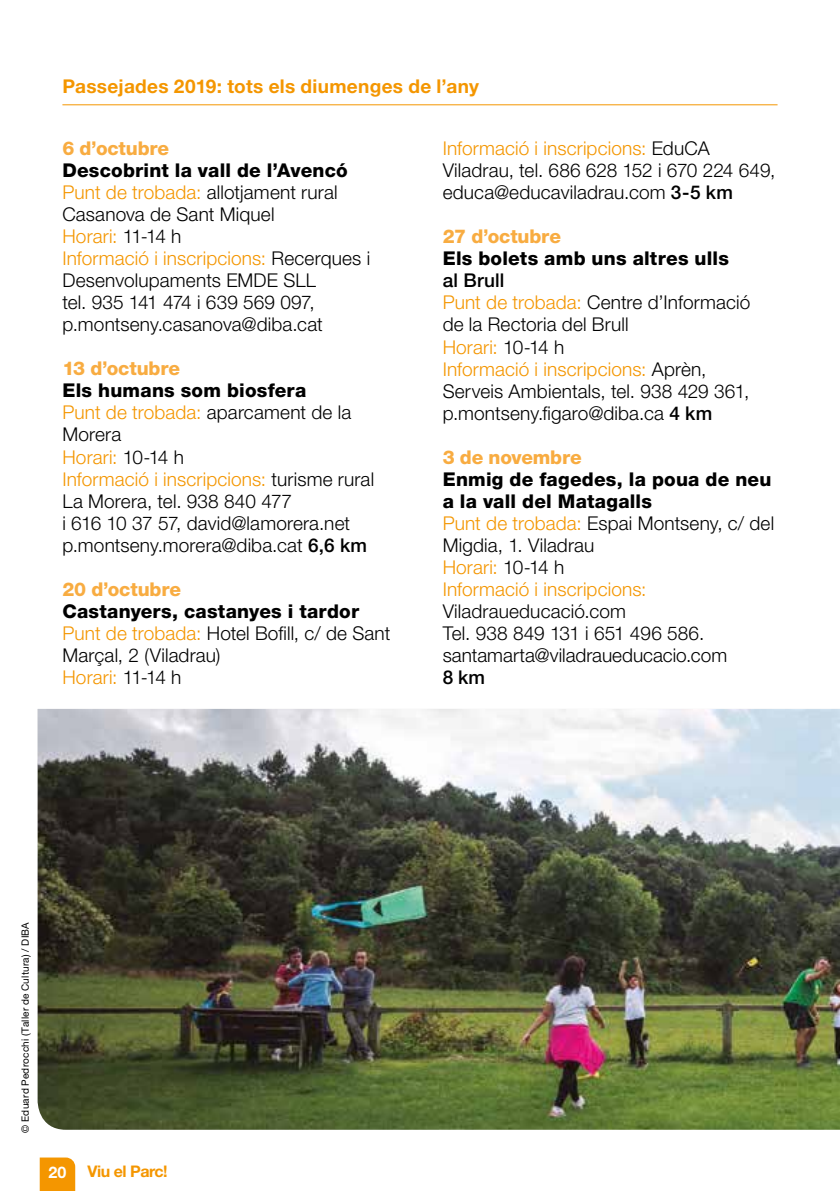
<style>
.page{position:relative;width:840px;height:1191px;background:#fff}
.page>*{position:absolute;margin:0;border:0;box-sizing:border-box;transform-origin:0 0}
.t1{font:300 19px/22px "Helvetica Neue LT Std";letter-spacing:.01em;color:#000}
.t2{font:800 19px/22px "Helvetica Neue LT Std";letter-spacing:.01em;color:#000}
.t3{font:800 19px "Helvetica Neue LT Std";letter-spacing:-.01em;color:#f8ac41}
.t4{font:700 19px "Helvetica Neue LT Std";letter-spacing:.015em;color:#f49600}
.t5{font:500 19px "Helvetica Neue LT Std";color:#000}
.t6{font:700 16px "Helvetica Neue LT Std";letter-spacing:-.03em;color:#f49600}
.t7{font:700 16px "Helvetica Neue LT Std";color:#fff}
.t8{font:10px "Helvetica Neue LT Std";letter-spacing:.02em;color:#000}
.s1{font-weight:800}
.s2{color:#f49600}
.s3{font-weight:500}
.s4{font-weight:300;color:#f49600}
.s5{font-weight:300}
</style>
<div class="page">
<svg style="left:40px;top:1157px;width:35px;height:34px"></svg>
<hr style="left:62px;top:104px;width:715px;height:1px;background:#f49600">
<img style="left:38px;top:709px;width:801px;height:420px">
<p class="t4" style="left:62px;top:74px;width:418px">Passejades 2019: tots els diumenges de l’any</p>
<p class="t3" style="left:62px;top:137px;width:108px">6 d’octubre</p>
<p class="t1" style="left:62px;top:159px;width:309px"><span class="s1">Descobrint la vall de l’Avencó<br></span><span class="s2">Punt de trobada:</span> allotjament rural<br>Casanova de Sant Miquel<br><span class="s2">Horari:</span> 11-14 h<br><span class="s2">Informació i inscripcions:</span> Recerques i<br>Desenvolupaments EMDE SLL<br>tel. 935 141 474 i 639 569 097, p.montseny.casanova@diba.cat</p>
<p class="t3" style="left:62px;top:357px;width:119px">13 d’octubre</p>
<p class="t1" style="left:62px;top:379px;width:313px"><span class="s1">Els humans som biosfera<br></span><span class="s2">Punt de trobada:</span> aparcament de la<br>Morera<br><span class="s2">Horari:</span> 10-14 h<br><span class="s2">Informació i inscripcions:</span> turisme rural<br>La Morera, tel. 938 840 477<br>i 616 10 37 57, david@lamorera.net p.montseny.morera@diba.cat <span class="s3">6,6 km</span></p>
<p class="t3" style="left:62px;top:577px;width:120px">20 d’octubre</p>
<p class="t1" style="left:62px;top:599px;width:329px"><span class="s1">Castanyers, castanyes i tardor<br></span><span class="s2">Punt de trobada:</span> Hotel Bofill, c/ de Sant<br>Marçal, 2 (Viladrau)<br><span class="s2">Horari:</span> 11-14 h</p>
<p class="t1" style="left:442px;top:137px;width:334px"><span class="s2">Informació i inscripcions:</span> EduCA<br>Viladrau, tel. 686 628 152 i 670 224 649, educa@educaviladrau.com <span class="s3">3-5 km</span></p>
<p class="t3" style="left:442px;top:225px;width:120px">27 d’octubre</p>
<p class="t2" style="left:442px;top:248px;width:287px">Els bolets amb uns altres ulls</p>
<p class="t1" style="left:442px;top:269px;width:309px"><span class="s3">al Brull<br></span><span class="s2">Punt de trobada:</span> Centre d’Informació de la Rectoria del Brull<br><span class="s2">Horari:</span> 10-14 h<br><span class="s2">Informació i inscripcions:</span> Aprèn,<br>Serveis Ambientals, tel. 938 429 361, p.montseny.figaro@diba.ca <span class="s3">4 km</span></p>
<p class="t3" style="left:442px;top:445px;width:140px">3 de novembre</p>
<p class="t2" style="left:442px;top:468px;width:333px">Enmig de fagedes, la poua de neu a la vall del Matagalls<br><span class="s4">Punt de trobada:</span> <span class="s5">Espai Montseny, c/ del<br>Migdia, 1. Viladrau<br></span><span class="s4">Horari:</span> <span class="s5">10-14 h<br></span><span class="s4">Informació i inscripcions:</span></p>
<p class="t1" style="left:442px;top:599px;width:286px">Viladraueducació.com<br>Tel. 938 849 131 i 651 496 586. santamarta@viladraueducacio.com</p>
<p class="t5" style="left:442px;top:665px;width:44px">8 km</p>
<p class="t8" style="left:19px;top:1132px;width:212px;rotate:-90deg">© Eduard Pedrocchi (Taller de Cultura) / DIBA</p>
<p class="t7" style="left:48px;top:1162px;width:19px">20</p>
<p class="t6" style="left:87px;top:1161px;width:82px">Viu el Parc!</p>
</div>
